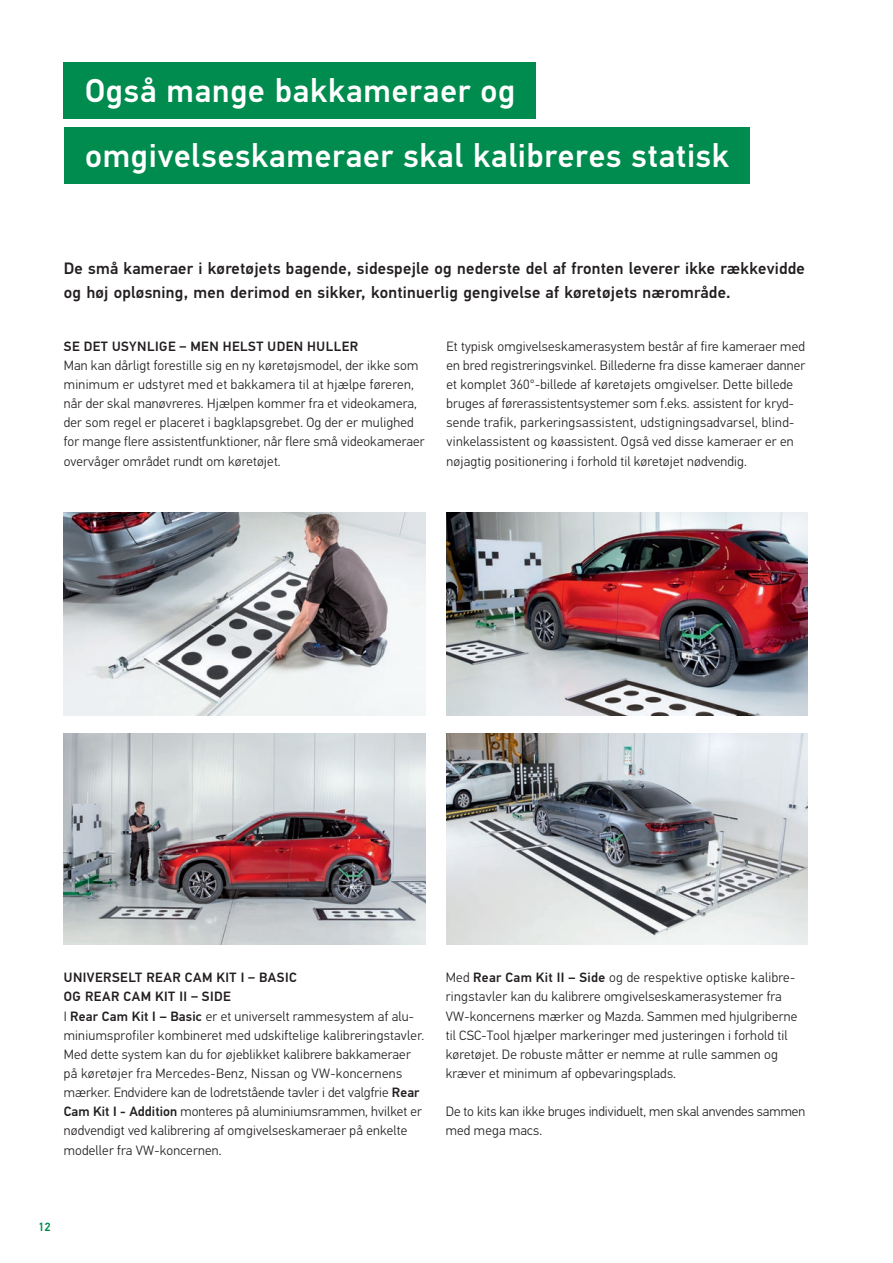
<style>
.page{position:relative;width:893px;height:1263px;background:#fff}
.page>*{position:absolute;margin:0;border:0;box-sizing:border-box;transform-origin:0 0}
.t1{font:500 33px/64.8px "Hella DIN Universal";letter-spacing:.02em;color:#fff}
.t2{font:500 16.5px/24px "Hella DIN Universal";letter-spacing:.015em;color:#231f20}
.t3{font:300 13.5px/19.2px "Hella DIN Universal";letter-spacing:.015em;color:#231f20}
.t4{font:500 13.5px "Hella DIN Universal";letter-spacing:.035em;color:#231f20}
.t5{font:500 12px "Hella DIN Universal";color:#008c4e}
.s1{font-weight:500}
</style>
<div class="page">
<img style="left:64px;top:512px;width:361px;height:203px">
<img style="left:64px;top:733px;width:361px;height:211px">
<img style="left:446px;top:733px;width:362px;height:211px">
<img style="left:446px;top:512px;width:362px;height:203px">
<div style="left:64px;top:62px;width:472px;height:57px;background:#008c4e"></div>
<div style="left:64px;top:127px;width:685px;height:56px;background:#008c4e"></div>
<h1 class="t1" style="left:85px;top:61px;width:645px">Også mange bakkameraer og omgivelseskameraer skal kalibreres statisk</h1>
<p class="t2" style="left:64px;top:258px;width:743px">De små kameraer i køretøjets bagende, sidespejle og nederste del af fronten leverer ikke rækkevidde og høj opløsning, men derimod en sikker, kontinuerlig gengivelse af køretøjets nærområde.</p>
<p class="t3" style="left:446px;top:337px;width:360px">Et typisk omgivelseskamerasystem består af fire kameraer med en bred registreringsvinkel. Billederne fra disse kameraer danner et komplet 360°-billede af køretøjets omgivelser. Dette billede bruges af førerassistentsystemer som f.eks. assistent for kryd&shy;sende trafik, parkeringsassistent, udstigningsadvarsel, blind&shy;vinkelassistent og køassistent. Også ved disse kameraer er en nøjagtig positionering i forhold til køretøjet nødvendig.</p>
<p class="t4" style="left:64px;top:338px;width:296px">SE DET USYNLIGE – MEN HELST UDEN HULLER</p>
<p class="t3" style="left:64px;top:357px;width:362px">Man kan dårligt forestille sig en ny køretøjsmodel, der ikke som minimum er udstyret med et bakkamera til at hjælpe føreren, når der skal manøvreres. Hjælpen kommer fra et videokamera, der som regel er placeret i bagklapsgrebet. Og der er mulighed for mange flere assistentfunktioner, når flere små videokameraer overvåger området rundt om køretøjet.</p>
<p class="t3" style="left:64px;top:969px;width:362px"><span class="s1">UNIVERSELT REAR CAM KIT I – BASIC<br>OG REAR CAM KIT II – SIDE<br></span>I <span class="s1">Rear Cam Kit I – Basic</span> er et universelt rammesystem af alu&shy;miniumsprofiler kombineret med udskiftelige kalibreringstavler.<br>Med dette system kan du for øjeblikket kalibrere bakkameraer på køretøjer fra Mercedes-Benz, Nissan og VW-koncernens mærker. Endvidere kan de lodretstående tavler i det valgfrie <span class="s1">Rear Cam Kit I - Addition</span> monteres på aluminiumsrammen, hvilket er nødvendigt ved kalibrering af omgivelseskameraer på enkelte modeller fra VW-koncernen.</p>
<p class="t3" style="left:446px;top:969px;width:353px">Med <span class="s1">Rear Cam Kit II – Side</span> og de respektive optiske kalibre&shy;ringstavler kan du kalibrere omgivelseskamerasystemer fra VW-koncernens mærker og Mazda. Sammen med hjulgriberne til CSC-Tool hjælper markeringer med justeringen i forhold til køretøjet. De robuste måtter er nemme at rulle sammen og kræver et minimum af opbevaringsplads.</p>
<p class="t3" style="left:446px;top:1103px;width:361px">De to kits kan ikke bruges individuelt, men skal anvendes sammen med mega macs.</p>
<p class="t5" style="left:38px;top:1219px;width:14px">12</p>
</div>
